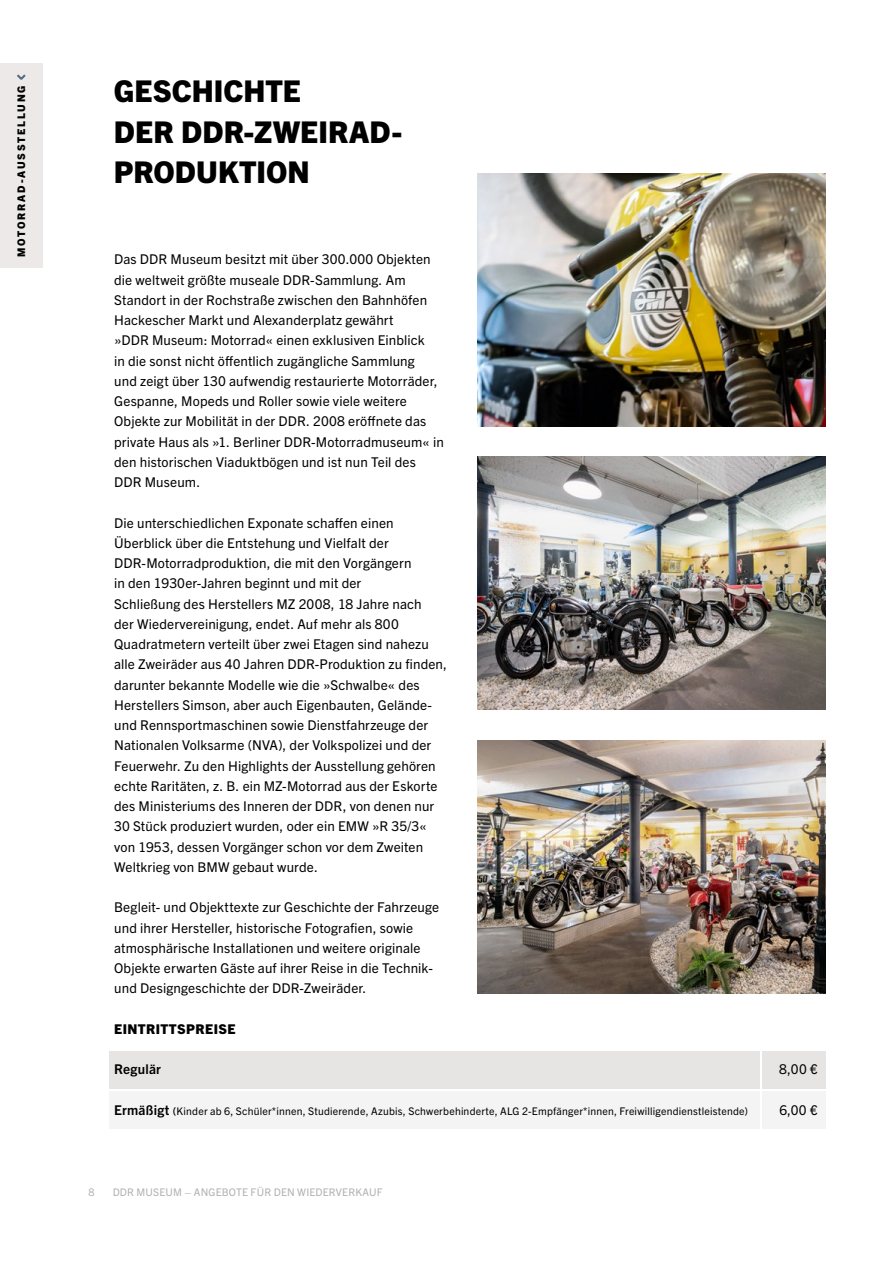
<style>
.page{position:relative;width:893px;height:1263px;background:#fff}
.page>*{position:absolute;margin:0;border:0;box-sizing:border-box;transform-origin:0 0}
.t1{font:800 30px/40.5px "Trade Gothic Next LT Pro";color:#000}
.t2{font:13.5px/20.2px "Trade Gothic Next LT Pro";letter-spacing:.01em;color:#000}
.t3{font:800 13.5px "Trade Gothic Next LT Pro";letter-spacing:.03em;color:#000}
.t4{font:700 13.5px "Trade Gothic Next LT Pro";letter-spacing:.015em;color:#000}
.t5{font:10.5px "Trade Gothic Next LT Pro";letter-spacing:.02em;color:#000}
.t6{font:10.5px "Trade Gothic Next LT Pro";letter-spacing:.015em;color:#b1b2b3}
.t7{font:800 10.5px "Trade Gothic Next LT Pro";letter-spacing:.17em;color:#000}
.s1{font-weight:700;font-size:13.5px}
.s2{font-weight:700}
</style>
<div class="page">
<div style="left:110px;top:1051px;width:650px;height:38px;background:#e7e5e4"></div>
<div style="left:762px;top:1051px;width:64px;height:38px;background:#e7e5e4"></div>
<div style="left:110px;top:1091px;width:650px;height:38px;background:#f4f4f4"></div>
<div style="left:762px;top:1091px;width:64px;height:38px;background:#f4f4f4"></div>
<img style="left:478px;top:457px;width:348px;height:253px">
<img style="left:478px;top:740px;width:348px;height:253px">
<img style="left:478px;top:173px;width:348px;height:253px">
<div style="left:0;top:64px;width:43px;height:204px;background:#ece9e8"></div>
<svg style="left:17px;top:74px;width:9px;height:6px"></svg>
<p class="t7" style="left:14px;top:257px;width:173px;rotate:-90deg">MOTORRAD-AUSSTELLUNG</p>
<h1 class="t1" style="left:114px;top:69px;width:289px">GESCHICHTE<br>DER DDR-ZWEIRAD-<br>PRODUKTION</h1>
<p class="t2" style="left:114px;top:248px;width:331px">Das DDR Museum besitzt mit über 300.000 Objekten die weltweit größte museale DDR-Sammlung. Am Standort in der Rochstraße zwischen den Bahnhöfen Hackescher Markt und Alexanderplatz gewährt<br>»DDR Museum: Motorrad« einen exklusiven Einblick<br>in die sonst nicht öffentlich zugängliche Sammlung<br>und zeigt über 130 aufwendig restaurierte Motorräder, Gespanne, Mopeds und Roller sowie viele weitere Objekte zur Mobilität in der DDR. 2008 eröffnete das private Haus als »1. Berliner DDR-Motorradmuseum« in den historischen Viaduktbögen und ist nun Teil des DDR Museum.</p>
<p class="t2" style="left:114px;top:512px;width:334px">Die unterschiedlichen Exponate schaffen einen Überblick über die Entstehung und Vielfalt der DDR-Motorradproduktion, die mit den Vorgängern<br>in den 1930er-Jahren beginnt und mit der<br>Schließung des Herstellers MZ 2008, 18 Jahre nach<br>der Wiedervereinigung, endet. Auf mehr als 800<br>Quadratmetern verteilt über zwei Etagen sind nahezu alle Zweiräder aus 40 Jahren DDR-Produktion zu finden, darunter bekannte Modelle wie die »Schwalbe« des Herstellers Simson, aber auch Eigenbauten, Gelände&shy;und Rennsportmaschinen sowie Dienstfahrzeuge der Nationalen Volksarme (NVA), der Volkspolizei und der Feuerwehr. Zu den Highlights der Ausstellung gehören echte Raritäten, z. B. ein MZ-Motorrad aus der Eskorte des Ministeriums des Inneren der DDR, von denen nur 30 Stück produziert wurden, oder ein EMW »R 35/3« von 1953, dessen Vorgänger schon vor dem Zweiten Weltkrieg von BMW gebaut wurde.</p>
<p class="t2" style="left:114px;top:896px;width:326px">Begleit- und Objekttexte zur Geschichte der Fahrzeuge und ihrer Hersteller, historische Fotografien, sowie atmosphärische Installationen und weitere originale Objekte erwarten Gäste auf ihrer Reise in die Technik&shy;und Designgeschichte der DDR-Zweiräder.</p>
<p class="t3" style="left:114px;top:1019px;width:123px">EINTRITTSPREISE</p>
<p class="t4" style="left:114px;top:1060px;width:48px">Regulär</p>
<p class="t2" style="left:779px;top:1058px;width:40px">8,00 €</p>
<p class="t5" style="left:114px;top:1104px;width:635px"><span class="s1">Ermäßigt</span> <span class="s2">(</span>Kinder ab 6, Schüler*innen, Studierende, Azubis, Schwerbehinderte, ALG 2-Empfänger*innen, Freiwilligendienstleistende)</p>
<p class="t2" style="left:779px;top:1099px;width:40px">6,00 €</p>
<p class="t6" style="left:88px;top:1185px;width:8px">8</p>
<p class="t6" style="left:113px;top:1185px;width:271px">DDR MUSEUM – ANGEBOTE FÜR DEN WIEDERVERKAUF</p>
</div>
